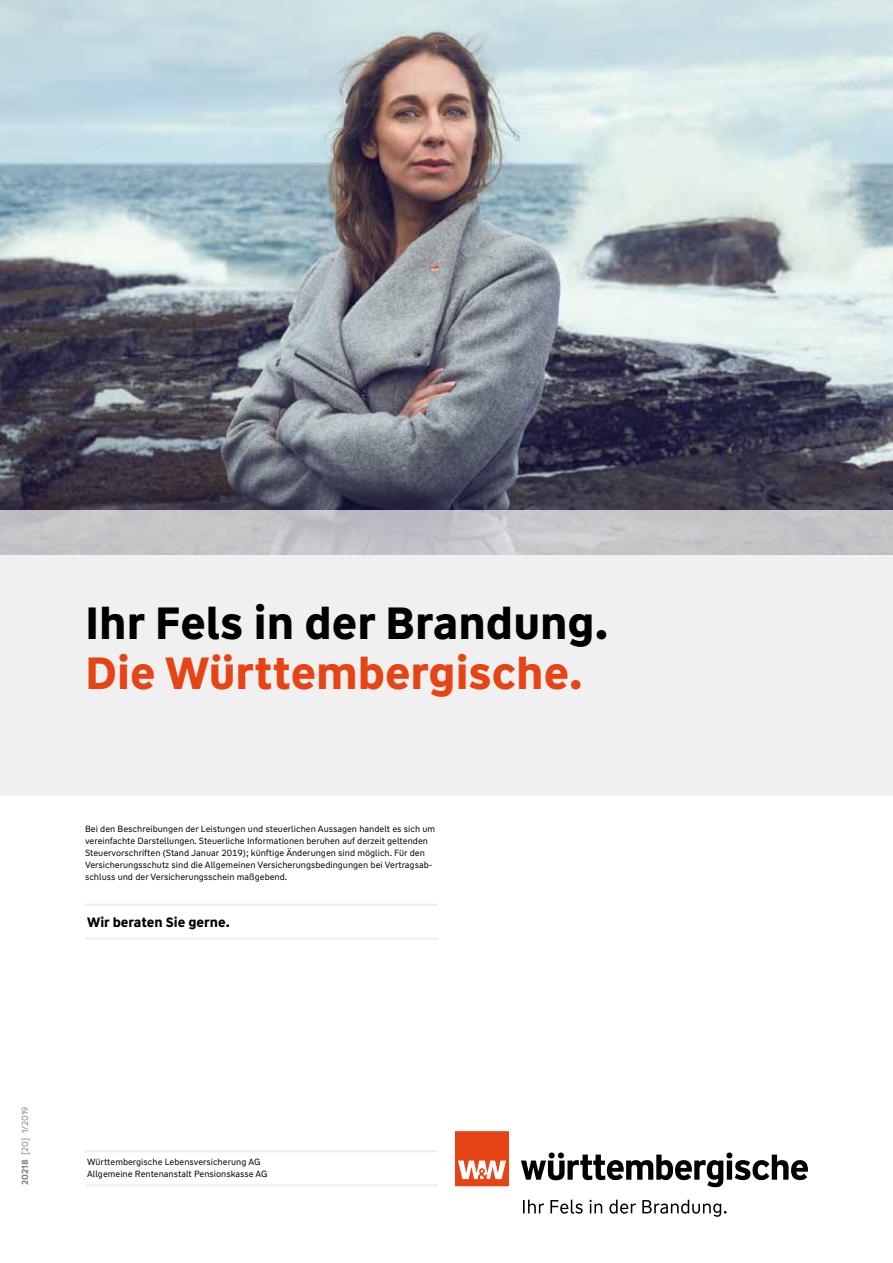
<style>
.page{position:relative;width:893px;height:1263px;background:#fff}
.page>*{position:absolute;margin:0;border:0;box-sizing:border-box;transform-origin:0 0}
.t1{font:700 45px "WW Type";color:#000}
.t2{font:700 45px "WW Type";color:#e64415}
.t3{font:700 13.5px "WW Type";color:#000}
.t4{font:9px/12px "WW Type";color:#000}
.t5{font:9px "WW Type";color:#87888a}
.s1{font-weight:700}
</style>
<div class="page">
<div style="left:0;top:554px;width:893px;height:242px;background:#f0f0f1"></div>
<hr style="left:85px;top:903px;width:353px;height:3px;background:#f0f0f1">
<hr style="left:85px;top:937px;width:353px;height:3px;background:#f0f0f1">
<hr style="left:85px;top:1150px;width:353px;height:2px;background:#f0f0f1">
<hr style="left:85px;top:1184px;width:353px;height:2px;background:#f0f0f1">
<svg style="left:523px;top:1200px;width:204px;height:17px"></svg>
<svg style="left:521px;top:1152px;width:287px;height:35px"></svg>
<svg style="left:455px;top:1131px;width:54px;height:55px;background:#ea6741"></svg>
<img style="left:0;top:0;width:893px;height:510px">
<div style="left:0;top:510px;width:893px;height:44px;background:#c5c4c8"></div>
<h1 class="t1" style="left:85px;top:594px;width:525px">Ihr Fels in der Brandung.</h1>
<h1 class="t2" style="left:85px;top:643px;width:499px">Die Württembergische.</h1>
<p class="t4" style="left:85px;top:823px;width:352px">Bei den Beschreibungen der Leistungen und steuerlichen Aussagen handelt es sich um vereinfachte Darstellungen. Steuerliche Informationen beruhen auf derzeit geltenden Steuervorschriften (Stand Januar 2019); künftige Änderungen sind möglich. Für den Versicherungsschutz sind die Allgemeinen Versicherungsbedingungen bei Vertragsab&shy;schluss und der Versicherungsschein maßgebend.</p>
<h2 class="t3" style="left:87px;top:913px;width:144px">Wir beraten Sie gerne.</h2>
<p class="t5" style="left:20px;top:1185px;width:80px;rotate:-90deg"><span class="s1">20218</span> [20] 1/2019</p>
<p class="t4" style="left:87px;top:1156px;width:182px">Württembergische Lebensversicherung AG<br>Allgemeine Rentenanstalt Pensionskasse AG</p>
</div>
